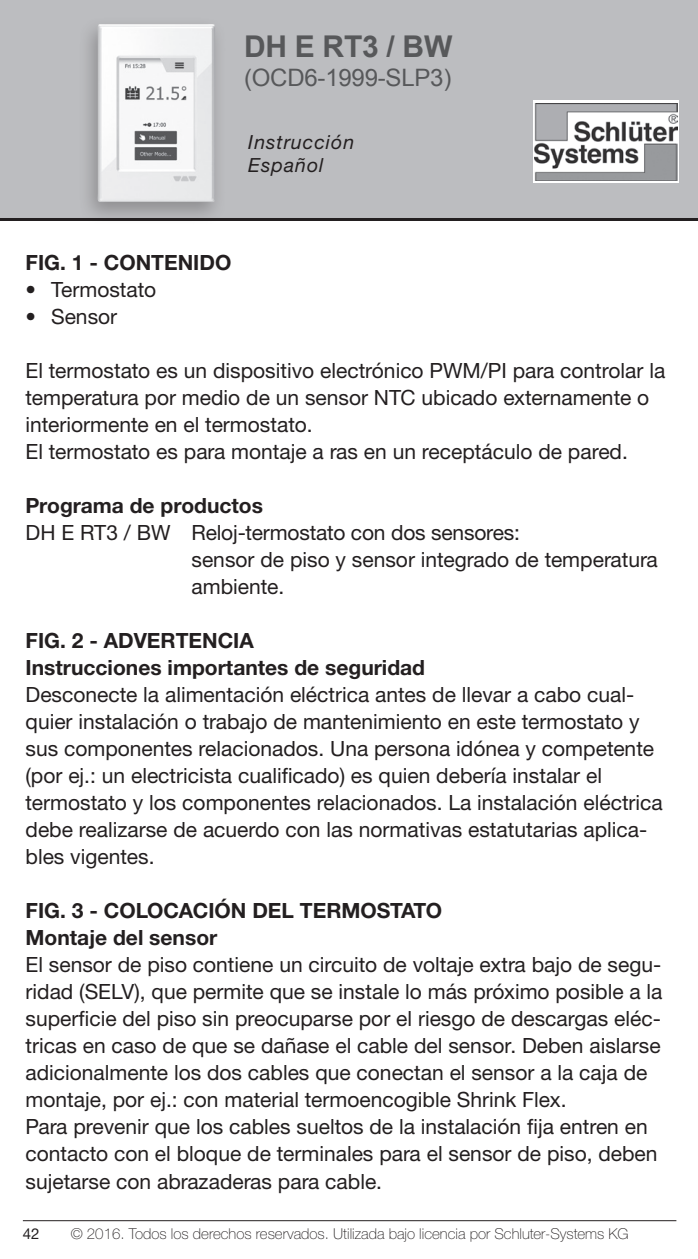
<style>
.page{position:relative;width:698px;height:1259px;background:#fff}
.page>*{position:absolute;margin:0;border:0;box-sizing:border-box;transform-origin:0 0}
.t1{font:700 30px "Arial";letter-spacing:-.01em;color:#57585a}
.t2{font:24px "Arial";letter-spacing:-.01em;color:#57585a}
.t3{font:21px/27px "Helvetica Neue LTW1 G";color:#231f20}
.t4{font:700 21px/27px "Helvetica Neue LTW1 G";color:#231f20}
.t5{font:italic 19.5px/23.4px "Helvetica Neue LTW1 G";letter-spacing:.05em;color:#231f20}
.t6{font:100 15px "Helvetica Neue LTW1 G";color:#231f20}
.t7{font:15px "Helvetica Neue LTW1 G";color:#231f20}
</style>
<div class="page">
<div style="left:0;top:0;width:697px;height:218px;background:#bcbdc0"></div>
<hr style="left:0;top:218px;width:697px;height:3px;background:#231f20">
<hr style="left:23px;top:1220px;width:653px;height:1px;background:#231f20">
<div style="left:78px;top:16px;width:149px;height:209px;background:#231f20;opacity:.3"></div>
<img style="left:97px;top:24px;width:118px;height:178px">
<svg style="left:533px;top:100px;width:145px;height:83px"></svg>
<img style="left:534px;top:103px;width:143px;height:77px">
<h1 class="t1" style="left:244px;top:26px;width:210px">DH E RT3 / BW</h1>
<p class="t2" style="left:244px;top:62px;width:209px">(OCD6-1999-SLP3)</p>
<p class="t5" style="left:248px;top:130px;width:107px">Instrucción<br>Español</p>
<p class="t4" style="left:26px;top:249px;width:109px">Fig. 1 - Contenido</p>
<p class="t3" style="left:26px;top:276px;width:132px">• Termostato</p>
<p class="t3" style="left:26px;top:303px;width:93px">• Sensor</p>
<p class="t3" style="left:26px;top:357px;width:641px">El termostato es un dispositivo electrónico PWM/PI para controlar la temperatura por medio de un sensor NTC ubicado externamente o interiormente en el termostato.<br>El termostato es para montaje a ras en un receptáculo de pared.</p>
<p class="t4" style="left:26px;top:492px;width:239px">Programa de productos</p>
<p class="t3" style="left:191px;top:519px;width:467px;text-indent:-166px">DH E RT3 / BW Reloj-termostato con dos sensores:<br>sensor de piso y sensor integrado de temperatura ambiente.</p>
<p class="t4" style="left:26px;top:627px;width:401px">Fig. 2 - Advertencia<br>Instrucciones importantes de seguridad</p>
<p class="t3" style="left:26px;top:681px;width:638px">Desconecte la alimentación eléctrica antes de llevar a cabo cual&shy;quier instalación o trabajo de mantenimiento en este termostato y sus componentes relacionados. Una persona idónea y competente (por ej.: un electricista cualificado) es quien debería instalar el termostato y los componentes relacionados. La instalación eléctrica debe realizarse de acuerdo con las normativas estatutarias aplica&shy;bles vigentes.</p>
<p class="t4" style="left:26px;top:897px;width:109px">Fig. 3 - Colocaci</p>
<p class="t4" style="left:214px;top:897px;width:52px">ón del</p>
<p class="t4" style="left:300px;top:897px;width:15px">ter</p>
<p class="t4" style="left:341px;top:897px;width:34px">mostato</p>
<p class="t4" style="left:26px;top:924px;width:193px">Montaje del sensor</p>
<p class="t3" style="left:26px;top:951px;width:638px">El sensor de piso contiene un circuito de voltaje extra bajo de segu&shy;ridad (SELV), que permite que se instale lo más próximo posible a la superficie del piso sin preocuparse por el riesgo de descargas eléc&shy;tricas en caso de que se dañase el cable del sensor. Deben aislarse adicionalmente los dos cables que conectan el sensor a la caja de montaje, por ej.: con material termoencogible Shrink Flex.<br>Para prevenir que los cables sueltos de la instalación fija entren en contacto con el bloque de terminales para el sensor de piso, deben sujetarse con abrazaderas para cable.</p>
<p class="t7" style="left:23px;top:1224px;width:18px">42</p>
<p class="t6" style="left:71px;top:1225px;width:559px">© 2016. Todos los derechos reservados. Utilizada bajo licencia por Schluter-Systems KG</p>
</div>
